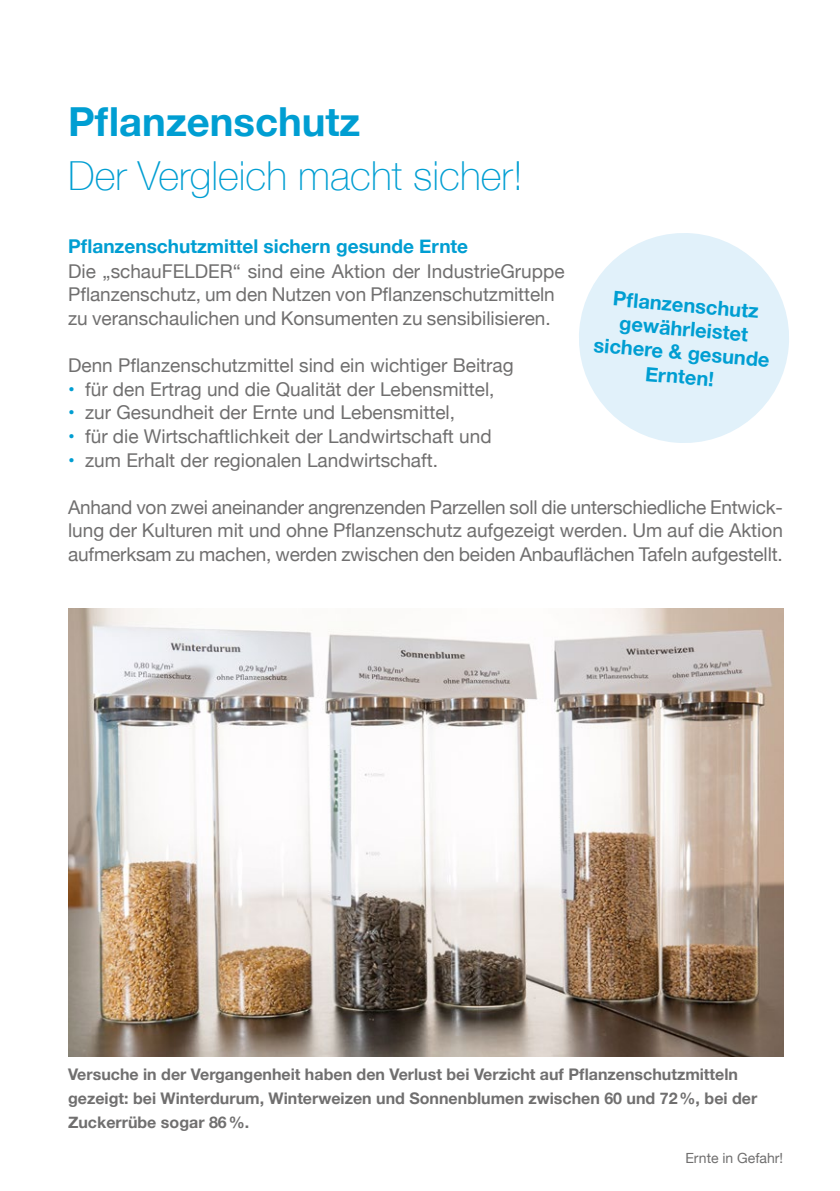
<style>
.page{position:relative;width:840px;height:1191px;background:#fff}
.page>*{position:absolute;margin:0;border:0;box-sizing:border-box;transform-origin:0 0}
.HEADLINE{font:100 40px/54px "Helvetica Neue";color:#009ed2}
.Aussage_Body{font:700 20px/24px "Helvetica Neue";color:#009ed2;text-align:center}
.Body{font:19px/23.6px "Helvetica Neue";color:#706f6f}
.HEADLINE-2{font:700 19px "Helvetica Neue";color:#009ed2}
.Body-2{font:700 16px/23.6px "Helvetica Neue";color:#706f6f}
.t1{font:14px "Helvetica Neue";color:#706f6f}
.s1{font-weight:700}
.s2{color:#009ed2}
</style>
<div class="page">
<img style="left:68px;top:608px;width:714px;height:448px">
<svg style="left:579px;top:233px;width:210px;height:210px;fill:#e1f1fa"></svg>
<p class="HEADLINE" style="left:68px;top:93px;width:456px"><span class="s1">Pflanzenschutz<br></span>Der Vergleich macht sicher!</p>
<p class="HEADLINE-2" style="left:68px;top:232px;width:401px">Pflanzenschutzmittel sichern gesunde Ernte</p>
<p class="Body" style="left:68px;top:260px;width:497px">Die „schauFELDER“ sind eine Aktion der IndustrieGruppe<br>Pflanzenschutz, um den Nutzen von Pflanzenschutzmitteln zu veranschaulichen und Konsumenten zu sensibilisieren.</p>
<p class="Body" style="left:68px;top:355px;width:447px">Denn Pflanzenschutzmittel sind ein wichtiger Beitrag</p>
<p class="Body" style="left:68px;top:378px;width:427px"><span class="s2">•</span> für den Ertrag und die Qualität der Lebensmittel,</p>
<p class="Body" style="left:68px;top:402px;width:388px"><span class="s2">•</span> zur Gesundheit der Ernte und Lebensmittel,</p>
<p class="Body" style="left:68px;top:425px;width:425px"><span class="s2">•</span> für die Wirtschaftlichkeit der Landwirtschaft und</p>
<p class="Body" style="left:68px;top:449px;width:371px"><span class="s2">•</span> zum Erhalt der regionalen Landwirtschaft.</p>
<p class="Body" style="left:68px;top:496px;width:716px;text-align:justify">Anhand von zwei aneinander angrenzenden Parzellen soll die unterschiedliche Entwick&shy;lung der Kulturen mit und ohne Pflanzenschutz aufgezeigt werden. Um auf die Aktion aufmerksam zu machen, werden zwischen den beiden Anbauflächen Tafeln aufgestellt.</p>
<p class="Aussage_Body" style="left:598px;top:285px;width:178px;rotate:5deg">Pfl anzenschutz gewährleistet sichere &amp; gesunde<br>Ernten!</p>
<p class="Body-2" style="left:68px;top:1063px;width:690px">Versuche in der Vergangenheit haben den Verlust bei Verzicht auf Pflanzenschutzmitteln gezeigt: bei Winterdurum, Winterweizen und Sonnenblumen zwischen 60 und 72%, bei der<br>Zuckerrübe sogar 86%.</p>
<p class="t1" style="left:685px;top:1147px;width:99px">Ernte in Gefahr!</p>
</div>
